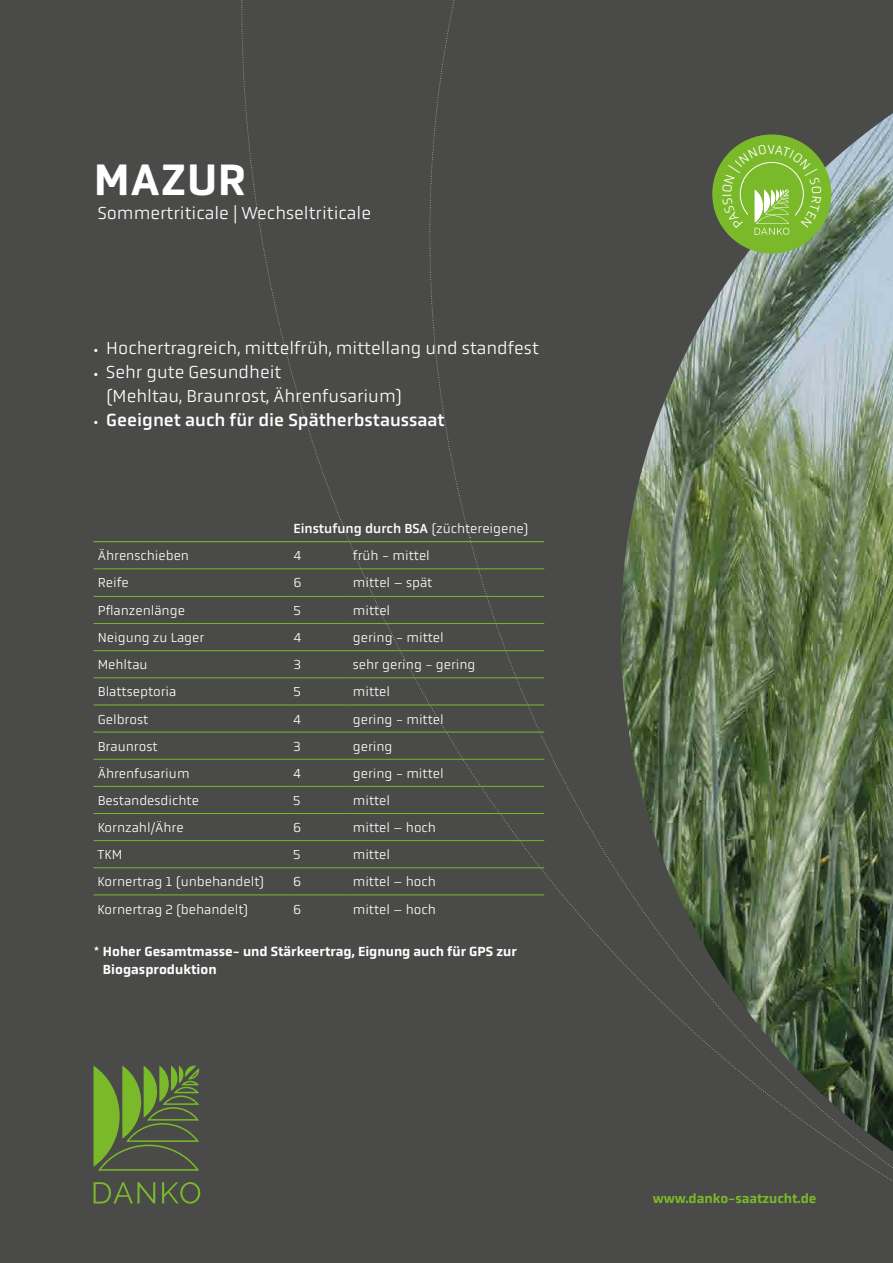
<style>
.page{position:relative;width:893px;height:1263px;background:#4a4a49}
.page>*{position:absolute;margin:0;border:0;box-sizing:border-box;transform-origin:0 0}
.t1{font:500 45px "Obvia";letter-spacing:.015em;color:#fff}
.t2{font:300 18px/24px "Obvia";color:#fff}
.t3{font:18px "Obvia";color:#fff}
.t4{font:300 13.5px "Obvia";color:#fff}
.t5{font:500 13.5px/18px "Obvia";color:#fff}
.t6{font:13.5px "Obvia";color:#fff}
.t7{font:500 13.5px "Obvia";color:#7ab929}
.s1{font-size:13.5px}
.s2{font-weight:300;font-size:13.5px}
.s3{font-weight:300}
</style>
<div class="page">
<svg style="left:285px;top:352px;width:185px;height:543px"></svg>
<svg style="left:469px;top:538px;width:424px;height:643px"></svg>
<svg style="left:369px;top:0;width:101px;height:536px"></svg>
<svg style="left:94px;top:1065px;width:106px;height:106px"></svg>
<svg style="left:94px;top:1182px;width:61px;height:21px"></svg>
<svg style="left:162px;top:1182px;width:38px;height:21px"></svg>
<img style="left:621px;top:113px;width:272px;height:1038px">
<div style="left:712px;top:134px;width:119px;height:119px;background:#7ab929;border-radius:50%"></div>
<hr style="left:94px;top:541px;width:195px;height:1px;background:#7ab929">
<hr style="left:289px;top:541px;width:60px;height:1px;background:#7ab929">
<hr style="left:349px;top:541px;width:195px;height:1px;background:#7ab929">
<hr style="left:94px;top:568px;width:195px;height:1px;background:#7ab929">
<hr style="left:289px;top:568px;width:60px;height:1px;background:#7ab929">
<hr style="left:349px;top:568px;width:195px;height:1px;background:#7ab929">
<hr style="left:94px;top:596px;width:195px;height:1px;background:#7ab929">
<hr style="left:289px;top:596px;width:60px;height:1px;background:#7ab929">
<hr style="left:349px;top:596px;width:195px;height:1px;background:#7ab929">
<hr style="left:94px;top:623px;width:195px;height:1px;background:#7ab929">
<hr style="left:289px;top:623px;width:60px;height:1px;background:#7ab929">
<hr style="left:349px;top:623px;width:195px;height:1px;background:#7ab929">
<hr style="left:94px;top:650px;width:195px;height:1px;background:#7ab929">
<hr style="left:289px;top:650px;width:60px;height:1px;background:#7ab929">
<hr style="left:349px;top:650px;width:195px;height:1px;background:#7ab929">
<hr style="left:94px;top:677px;width:195px;height:1px;background:#7ab929">
<hr style="left:289px;top:677px;width:60px;height:1px;background:#7ab929">
<hr style="left:349px;top:677px;width:195px;height:1px;background:#7ab929">
<hr style="left:94px;top:705px;width:195px;height:1px;background:#7ab929">
<hr style="left:289px;top:705px;width:60px;height:1px;background:#7ab929">
<hr style="left:349px;top:705px;width:195px;height:1px;background:#7ab929">
<hr style="left:94px;top:732px;width:195px;height:1px;background:#7ab929">
<hr style="left:289px;top:732px;width:60px;height:1px;background:#7ab929">
<hr style="left:349px;top:732px;width:195px;height:1px;background:#7ab929">
<hr style="left:94px;top:759px;width:195px;height:1px;background:#7ab929">
<hr style="left:289px;top:759px;width:60px;height:1px;background:#7ab929">
<hr style="left:349px;top:759px;width:195px;height:1px;background:#7ab929">
<hr style="left:94px;top:786px;width:195px;height:1px;background:#7ab929">
<hr style="left:289px;top:786px;width:60px;height:1px;background:#7ab929">
<hr style="left:349px;top:786px;width:195px;height:1px;background:#7ab929">
<hr style="left:94px;top:813px;width:195px;height:1px;background:#7ab929">
<hr style="left:289px;top:813px;width:60px;height:1px;background:#7ab929">
<hr style="left:349px;top:813px;width:195px;height:1px;background:#7ab929">
<hr style="left:94px;top:840px;width:195px;height:1px;background:#7ab929">
<hr style="left:289px;top:840px;width:60px;height:1px;background:#7ab929">
<hr style="left:349px;top:840px;width:195px;height:1px;background:#7ab929">
<hr style="left:94px;top:867px;width:195px;height:1px;background:#7ab929">
<hr style="left:289px;top:867px;width:60px;height:1px;background:#7ab929">
<hr style="left:349px;top:867px;width:195px;height:1px;background:#7ab929">
<hr style="left:94px;top:895px;width:195px;height:1px;background:#7ab929">
<hr style="left:289px;top:895px;width:60px;height:1px;background:#7ab929">
<hr style="left:349px;top:895px;width:195px;height:1px;background:#7ab929">
<svg style="left:722px;top:144px;width:99px;height:91px"></svg>
<h1 class="t1" style="left:94px;top:153px;width:154px">MAZUR</h1>
<h2 class="t2" style="left:98px;top:201px;width:275px">Sommertriticale | Wechseltriticale</h2>
<h2 class="t2" style="left:94px;top:336px;width:447px"><span class="s1">•</span> Hochertragreich, mittelfrüh, mittellang und standfest</h2>
<h2 class="t2" style="left:106px;top:360px;width:297px;text-indent:-13px"><span class="s1">•</span> Sehr gute Gesundheit<br>(Mehltau, Braunrost, Ährenfusarium)</h2>
<h2 class="t3" style="left:94px;top:409px;width:353px"><span class="s2">•</span> Geeignet auch für die Spätherbstaussaat</h2>
<p class="t6" style="left:293px;top:521px;width:237px">Einstufung durch BSA <span class="s3">(züchtereigene)</span></p>
<p class="t4" style="left:98px;top:548px;width:93px">Ährenschieben</p>
<p class="t4" style="left:293px;top:548px;width:10px">4</p>
<p class="t4" style="left:353px;top:548px;width:78px">früh - mittel</p>
<p class="t4" style="left:98px;top:575px;width:33px">Reife</p>
<p class="t4" style="left:293px;top:575px;width:10px">6</p>
<p class="t4" style="left:353px;top:575px;width:81px">mittel – spät</p>
<p class="t4" style="left:98px;top:603px;width:89px">Pflanzenlänge</p>
<p class="t4" style="left:293px;top:603px;width:9px">5</p>
<p class="t4" style="left:353px;top:603px;width:39px">mittel</p>
<p class="t4" style="left:98px;top:630px;width:108px">Neigung zu Lager</p>
<p class="t4" style="left:293px;top:630px;width:10px">4</p>
<p class="t4" style="left:353px;top:630px;width:92px">gering - mittel</p>
<p class="t4" style="left:98px;top:657px;width:51px">Mehltau</p>
<p class="t4" style="left:293px;top:657px;width:9px">3</p>
<p class="t4" style="left:353px;top:657px;width:124px">sehr gering - gering</p>
<p class="t4" style="left:98px;top:684px;width:80px">Blattseptoria</p>
<p class="t4" style="left:293px;top:684px;width:9px">5</p>
<p class="t4" style="left:353px;top:684px;width:39px">mittel</p>
<p class="t4" style="left:98px;top:711px;width:52px">Gelbrost</p>
<p class="t4" style="left:293px;top:711px;width:10px">4</p>
<p class="t4" style="left:353px;top:711px;width:92px">gering - mittel</p>
<p class="t4" style="left:98px;top:738px;width:61px">Braunrost</p>
<p class="t4" style="left:293px;top:738px;width:9px">3</p>
<p class="t4" style="left:353px;top:738px;width:41px">gering</p>
<p class="t4" style="left:98px;top:765px;width:93px">Ährenfusarium</p>
<p class="t4" style="left:293px;top:765px;width:10px">4</p>
<p class="t4" style="left:353px;top:765px;width:92px">gering - mittel</p>
<p class="t4" style="left:98px;top:793px;width:103px">Bestandesdichte</p>
<p class="t4" style="left:293px;top:793px;width:9px">5</p>
<p class="t4" style="left:353px;top:793px;width:39px">mittel</p>
<p class="t4" style="left:98px;top:820px;width:88px">Kornzahl/Ähre</p>
<p class="t4" style="left:293px;top:820px;width:10px">6</p>
<p class="t4" style="left:353px;top:820px;width:85px">mittel – hoch</p>
<p class="t4" style="left:98px;top:847px;width:26px">TKM</p>
<p class="t4" style="left:293px;top:847px;width:9px">5</p>
<p class="t4" style="left:353px;top:847px;width:39px">mittel</p>
<p class="t4" style="left:98px;top:874px;width:168px">Kornertrag 1 (unbehandelt)</p>
<p class="t4" style="left:293px;top:874px;width:10px">6</p>
<p class="t4" style="left:353px;top:874px;width:85px">mittel – hoch</p>
<p class="t4" style="left:98px;top:901px;width:152px">Kornertrag 2 (behandelt)</p>
<p class="t4" style="left:293px;top:901px;width:10px">6</p>
<p class="t4" style="left:353px;top:901px;width:85px">mittel – hoch</p>
<p class="t5" style="left:103px;top:942px;width:415px;text-indent:-9px"><sup>*</sup> Hoher Gesamtmasse- und Stärkeertrag, Eignung auch für GPS zur<br>Biogasproduktion</p>
<p class="t7" style="left:653px;top:1191px;width:165px">www.danko-saatzucht.de</p>
</div>
